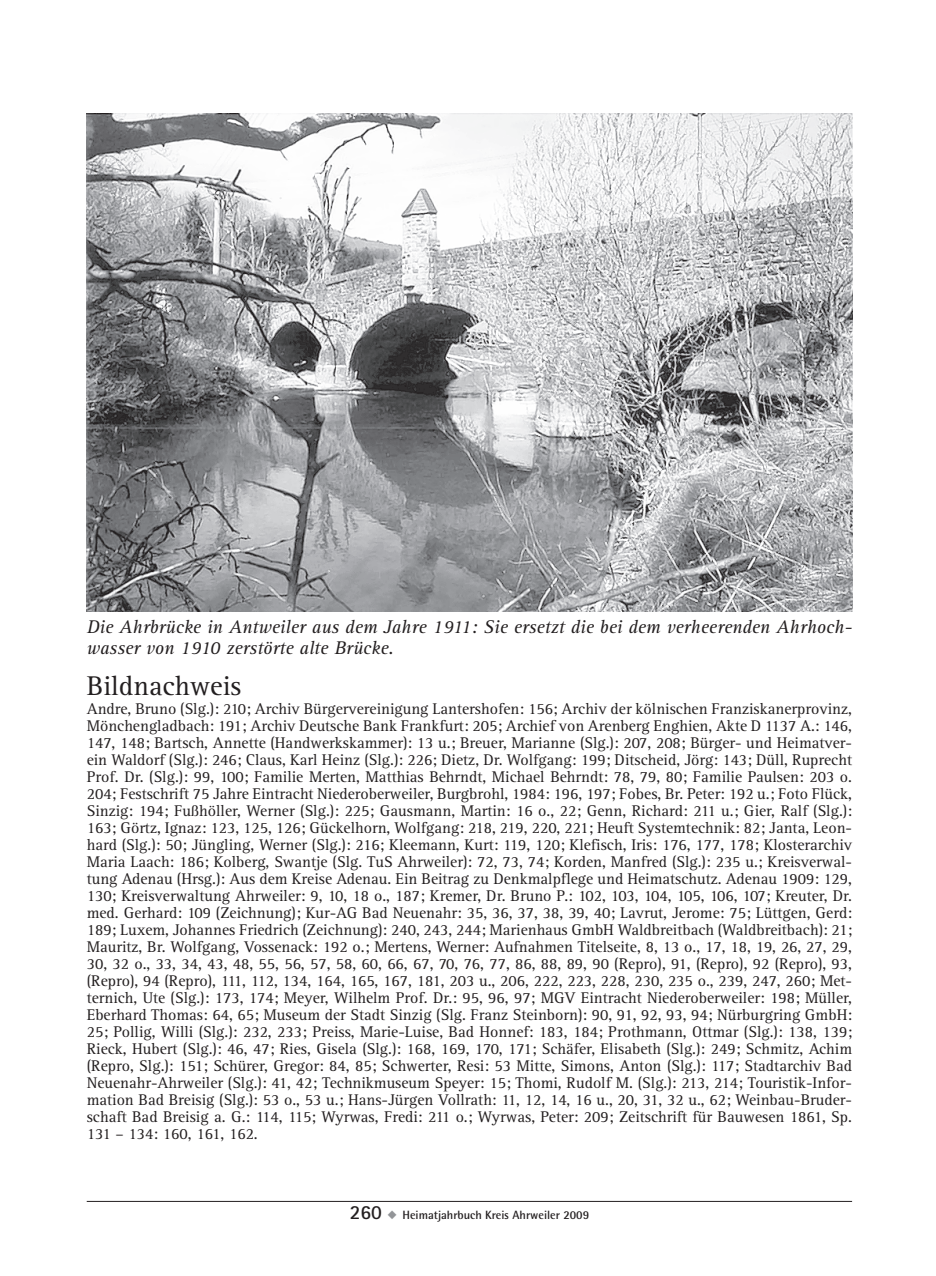
<style>
.page{position:relative;width:936px;height:1276px;background:#fff}
.page>*{position:absolute;margin:0;border:0;box-sizing:border-box;transform-origin:0 0}
.t1{font:28px "Rotis Serif OV EJYRDC";color:#231f20}
.t2{font:19px/21px "Rotis Serif Italic OV DJYRDC";color:#231f20}
.t3{font:16px/17px "Rotis Serif OV EJYRDC";color:#231f20;text-align:justify}
.t4{font:12px "Rotis Semi Sans Bold OV CJYRDC";color:#231f20}
.s1{font-family:"Rotis Sans Serif Bold OV AJYRDC";font-size:20px}
.s2{color:#939598}
</style>
<div class="page">
<hr style="left:87px;top:1201px;width:765px;height:1px;background:#231f20">
<img style="left:87px;top:113px;width:765px;height:499px">
<p class="t2" style="left:87px;top:616px;width:767px">Die Ahrbrücke in Antweiler aus dem Jahre 1911: Sie ersetzt die bei dem verheerenden Ahrhoch&shy;wasser von 1910 zerstörte alte Brücke.</p>
<h1 class="t1" style="left:87px;top:669px;width:156px">Bildnachweis</h1>
<p class="t3" style="left:87px;top:700px;width:767px">Andre, Bruno (Slg.): 210; Archiv Bürgervereinigung Lantershofen: 156; Archiv der kölnischen Franziskanerprovinz, Mönchengladbach: 191; Archiv Deutsche Bank Frankfurt: 205; Archief von Arenberg Enghien, Akte D 1137 A.: 146, 147, 148; Bartsch, Annette (Handwerkskammer): 13 u.; Breuer, Marianne (Slg.): 207, 208; Bürger- und Heimatver&shy;ein Waldorf (Slg.): 246; Claus, Karl Heinz (Slg.): 226; Dietz, Dr. Wolfgang: 199; Ditscheid, Jörg: 143; Düll, Ruprecht Prof. Dr. (Slg.): 99, 100; Familie Merten, Matthias Behrndt, Michael Behrndt: 78, 79, 80; Familie Paulsen: 203 o.<br>204; Festschrift 75 Jahre Eintracht Niederoberweiler, Burgbrohl, 1984: 196, 197; Fobes, Br. Peter: 192 u.; Foto Flück, Sinzig: 194; Fußhöller, Werner (Slg.): 225; Gausmann, Martin: 16 o., 22; Genn, Richard: 211 u.; Gier, Ralf (Slg.):<br>163; Görtz, Ignaz: 123, 125, 126; Gückelhorn, Wolfgang: 218, 219, 220, 221; Heuft Systemtechnik: 82; Janta, Leon&shy;hard (Slg.): 50; Jüngling, Werner (Slg.): 216; Kleemann, Kurt: 119, 120; Klefisch, Iris: 176, 177, 178; Klosterarchiv Maria Laach: 186; Kolberg, Swantje (Slg. TuS Ahrweiler): 72, 73, 74; Korden, Manfred (Slg.): 235 u.; Kreisverwal&shy;tung Adenau (Hrsg.): Aus dem Kreise Adenau. Ein Beitrag zu Denkmalpflege und Heimatschutz. Adenau 1909: 129, 130; Kreisverwaltung Ahrweiler: 9, 10, 18 o., 187; Kremer, Dr. Bruno P.: 102, 103, 104, 105, 106, 107; Kreuter, Dr. med. Gerhard: 109 (Zeichnung); Kur-AG Bad Neuenahr: 35, 36, 37, 38, 39, 40; Lavrut, Jerome: 75; Lüttgen, Gerd:<br>189; Luxem, Johannes Friedrich (Zeichnung): 240, 243, 244; Marienhaus GmbH Waldbreitbach (Waldbreitbach): 21; Mauritz, Br. Wolfgang, Vossenack: 192 o.; Mertens, Werner: Aufnahmen Titelseite, 8, 13 o., 17, 18, 19, 26, 27, 29, 30, 32 o., 33, 34, 43, 48, 55, 56, 57, 58, 60, 66, 67, 70, 76, 77, 86, 88, 89, 90 (Repro), 91, (Repro), 92 (Repro), 93, (Repro), 94 (Repro), 111, 112, 134, 164, 165, 167, 181, 203 u., 206, 222, 223, 228, 230, 235 o., 239, 247, 260; Met&shy;ternich, Ute (Slg.): 173, 174; Meyer, Wilhelm Prof. Dr.: 95, 96, 97; MGV Eintracht Niederoberweiler: 198; Müller, Eberhard Thomas: 64, 65; Museum der Stadt Sinzig (Slg. Franz Steinborn): 90, 91, 92, 93, 94; Nürburgring GmbH:<br>25; Pollig, Willi (Slg.): 232, 233; Preiss, Marie-Luise, Bad Honnef: 183, 184; Prothmann, Ottmar (Slg.): 138, 139; Rieck, Hubert (Slg.): 46, 47; Ries, Gisela (Slg.): 168, 169, 170, 171; Schäfer, Elisabeth (Slg.): 249; Schmitz, Achim (Repro, Slg.): 151; Schürer, Gregor: 84, 85; Schwerter, Resi: 53 Mitte, Simons, Anton (Slg.): 117; Stadtarchiv Bad Neuenahr-Ahrweiler (Slg.): 41, 42; Technikmuseum Speyer: 15; Thomi, Rudolf M. (Slg.): 213, 214; Touristik-Infor&shy;mation Bad Breisig (Slg.): 53 o., 53 u.; Hans-Jürgen Vollrath: 11, 12, 14, 16 u., 20, 31, 32 u., 62; Weinbau-Bruder&shy;schaft Bad Breisig a. G.: 114, 115; Wyrwas, Fredi: 211 o.; Wyrwas, Peter: 209; Zeitschrift für Bauwesen 1861, Sp.<br>131 – 134: 160, 161, 162.</p>
<p class="t4" style="left:350px;top:1208px;width:241px"><span class="s1">260</span> <span class="s2">◆</span> Heimatjahrbuch Kreis Ahrweiler 2009</p>
</div>
